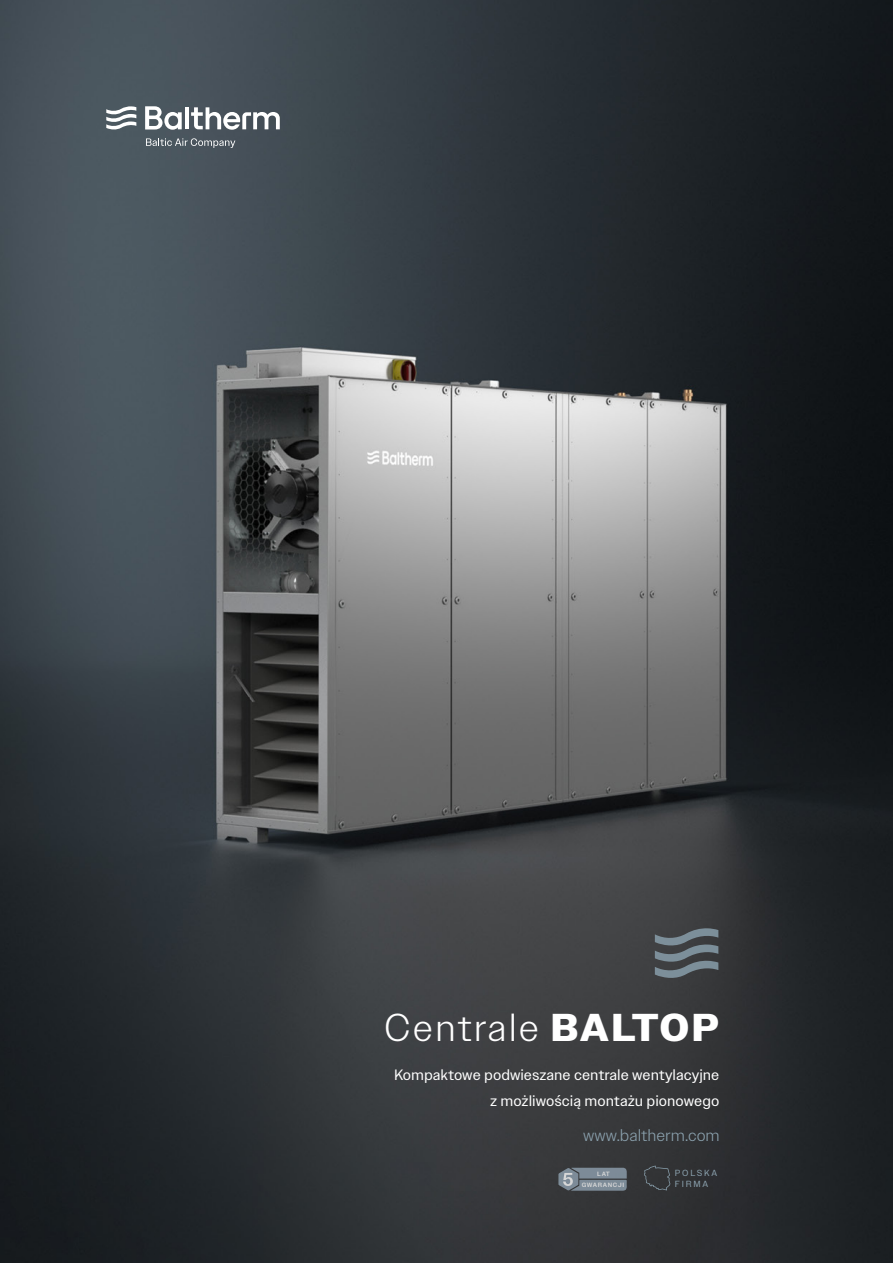
<style>
.page{position:relative;width:893px;height:1263px;background:#fff}
.page>*{position:absolute;margin:0;border:0;box-sizing:border-box;transform-origin:0 0}
.t1{font:300 38.85px "Owners Text";letter-spacing:.05em;color:#fff}
.t2{font:300 16.8px "Owners Text";color:#8ca3b0}
.t3{font:15px/25.3px "Owners Text";color:#fff;text-align:right}
.t4{font:8.85px/11.1px "Owners Text";letter-spacing:.2em;color:#8ca3b0}
.t5{font:500 6.15px/11.2px "Owners Text";letter-spacing:.1em;color:#fff;text-align:center}
.s1{font-weight:700}
</style>
<div class="page">
<img style="left:0;top:0;width:893px;height:1263px">
<svg style="left:145px;top:106px;width:37px;height:24px"></svg>
<hr style="left:185px;top:107px;width:4px;height:22px;background:#fff">
<svg style="left:191px;top:107px;width:89px;height:23px"></svg>
<svg style="left:146px;top:138px;width:89px;height:10px"></svg>
<svg style="left:106px;top:106px;width:30px;height:24px"></svg>
<svg style="left:655px;top:928px;width:63px;height:51px;background:#596268"></svg>
<svg style="left:644px;top:1165px;width:26px;height:25px"></svg>
<svg style="left:558px;top:1168px;width:69px;height:23px;background:#77838e"></svg>
<h1 class="t1" style="left:384px;top:1004px;width:336px">Centrale <span class="s1">BALTOP</span></h1>
<p class="t3" style="left:394px;top:1062px;width:327px">Kompaktowe podwieszane centrale wentylacyjne z możliwością montażu pionowego</p>
<p class="t2" style="left:583px;top:1125px;width:138px">www.baltherm.com</p>
<p class="t4" style="left:675px;top:1167px;width:44px">POLSKA<br>FIRMA</p>
<p class="t5" style="left:582px;top:1168px;width:44px">LAT<br>GWARANCJI</p>
</div>
